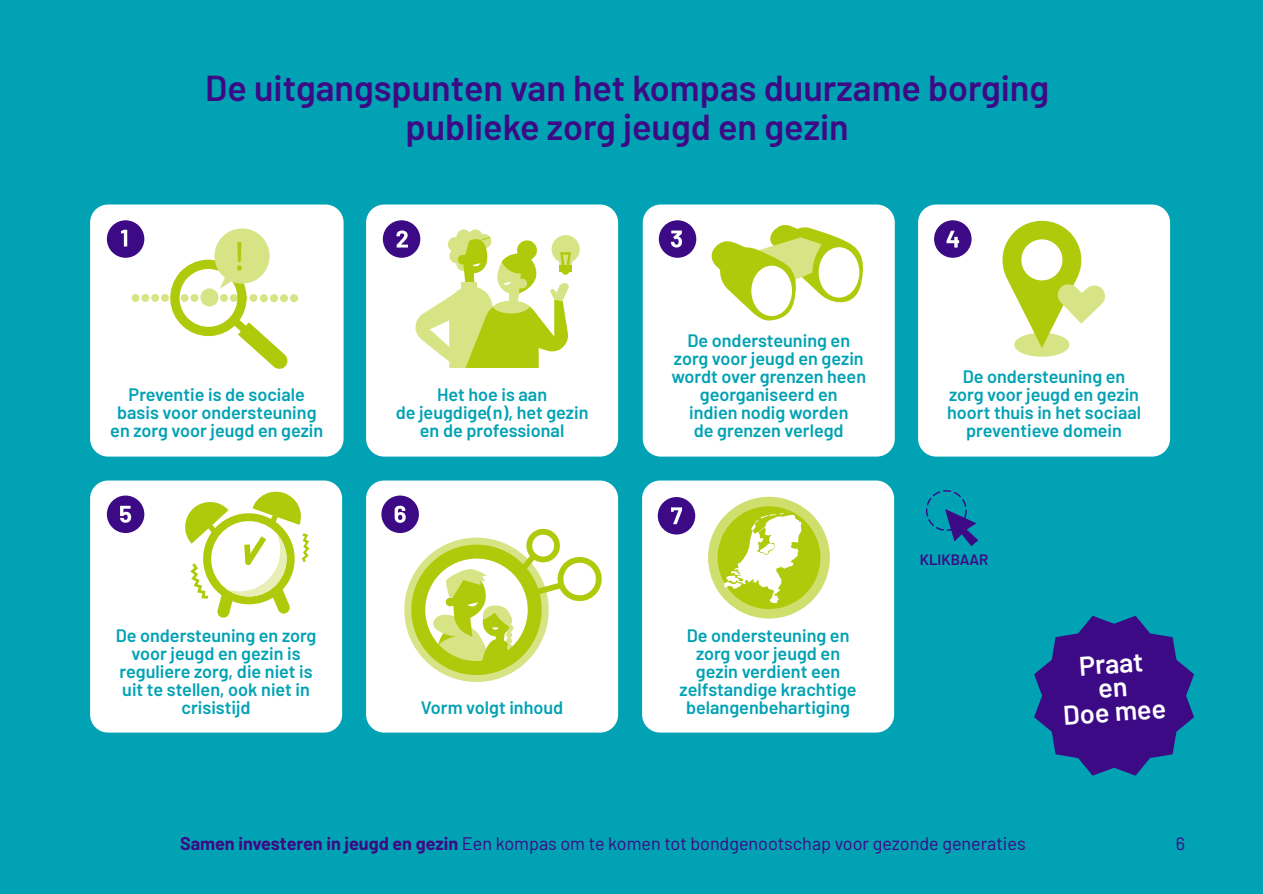
<style>
.page{position:relative;width:1263px;height:894px;background:#00a2b4}
.page>*{position:absolute;margin:0;border:0;box-sizing:border-box;transform-origin:0 0}
.t1{font:800 41.4px "Barlow";color:#afca0b}
.t2{font:600 36px/39px "Barlow";color:#3d0a85;text-align:center}
.t3{font:600 27px/24px "Barlow";color:#fff;text-align:center}
.t4{font:600 18px/18px "Barlow";color:#00a2b4;text-align:center}
.t5{font:18px "Barlow";color:#3d0a85}
.t6{font:600 15px "Barlow";color:#3d0a85}
.s1{font-weight:700}
</style>
<div class="page">
<div style="left:642px;top:481px;width:252px;height:252px;background:#fff;border-radius:18px"></div>
<div style="left:366px;top:205px;width:252px;height:252px;background:#fff;border-radius:18px"></div>
<div style="left:90px;top:205px;width:254px;height:252px;background:#fff;border-radius:18px"></div>
<div style="left:90px;top:481px;width:252px;height:252px;background:#fff;border-radius:18px"></div>
<div style="left:918px;top:205px;width:252px;height:252px;background:#fff;border-radius:18px"></div>
<div style="left:107px;top:496px;width:37px;height:37px;background:#3d0a85;border-radius:50%"></div>
<div style="left:934px;top:220px;width:38px;height:38px;background:#3d0a85;border-radius:50%"></div>
<div style="left:366px;top:481px;width:252px;height:252px;background:#fff;border-radius:18px"></div>
<div style="left:658px;top:497px;width:37px;height:38px;background:#3d0a85;border-radius:50%"></div>
<div style="left:643px;top:205px;width:252px;height:252px;background:#fff;border-radius:18px"></div>
<div style="left:659px;top:220px;width:37px;height:38px;background:#3d0a85;border-radius:50%"></div>
<div style="left:383px;top:220px;width:37px;height:38px;background:#3d0a85;border-radius:50%"></div>
<div style="left:107px;top:220px;width:37px;height:38px;background:#3d0a85;border-radius:50%"></div>
<div style="left:926px;top:490px;width:41px;height:41px;border:1px dashed #3d0a85;border-radius:50%"></div>
<svg style="left:945px;top:509px;width:33px;height:37px"></svg>
<svg style="left:1034px;top:616px;width:160px;height:160px"></svg>
<svg style="left:121px;top:230px;width:6px;height:17px"></svg>
<svg style="left:397px;top:231px;width:11px;height:17px"></svg>
<svg style="left:671px;top:231px;width:11px;height:17px"></svg>
<svg style="left:947px;top:231px;width:12px;height:17px"></svg>
<svg style="left:120px;top:506px;width:11px;height:17px"></svg>
<svg style="left:671px;top:507px;width:11px;height:17px"></svg>
<div style="left:381px;top:496px;width:38px;height:37px;background:#3d0a85;border-radius:50%"></div>
<svg style="left:185px;top:491px;width:124px;height:127px"></svg>
<svg style="left:415px;top:229px;width:165px;height:139px"></svg>
<div style="left:1014px;top:333px;width:55px;height:24px;background:#d7e485;border-radius:50%"></div>
<svg style="left:1002px;top:220px;width:103px;height:128px"></svg>
<svg style="left:708px;top:496px;width:122px;height:123px"></svg>
<svg style="left:395px;top:506px;width:207px;height:176px"></svg>
<div style="left:132px;top:294px;width:7px;height:8px;background:#d7e485;border-radius:50%"></div>
<div style="left:141px;top:294px;width:8px;height:8px;background:#d7e485;border-radius:50%"></div>
<div style="left:151px;top:294px;width:8px;height:8px;background:#d7e485;border-radius:50%"></div>
<div style="left:161px;top:294px;width:8px;height:8px;background:#d7e485;border-radius:50%"></div>
<div style="left:290px;top:294px;width:8px;height:8px;background:#d7e485;border-radius:50%"></div>
<svg style="left:170px;top:228px;width:118px;height:141px"></svg>
<svg style="left:711px;top:225px;width:153px;height:96px"></svg>
<div style="left:751px;top:266px;width:41px;height:50px;background:#fff;border-radius:50%"></div>
<h2 class="t2" style="left:205px;top:66px;width:846px">De uitgangspunten van het kompas duurzame borging publieke zorg jeugd en gezin</h2>
<h1 class="t1" style="left:235px;top:230px;width:11px">!</h1>
<p class="t4" style="left:110px;top:384px;width:215px">Preventie is de sociale basis voor ondersteuning en zorg voor jeugd en gezin</p>
<p class="t4" style="left:396px;top:385px;width:194px">Het hoe is aan<br>de jeugdige(n), het gezin en de professional</p>
<p class="t4" style="left:671px;top:330px;width:196px">De ondersteuning en zorg voor jeugd en gezin wordt over grenzen heen georganiseerd en<br>indien nodig worden<br>de grenzen verlegd</p>
<p class="t4" style="left:947px;top:367px;width:196px">De ondersteuning en zorg voor jeugd en gezin hoort thuis in het sociaal preventieve domein</p>
<p class="t4" style="left:116px;top:625px;width:202px">De ondersteuning en zorg voor jeugd en gezin is reguliere zorg, die niet is uit te stellen, ook niet in crisistijd</p>
<p class="t4" style="left:421px;top:697px;width:144px">Vorm volgt inhoud</p>
<p class="t4" style="left:680px;top:625px;width:179px">De ondersteuning en zorg voor jeugd en gezin verdient een zelfstandige krachtige belangenbehartiging</p>
<p class="t6" style="left:920px;top:548px;width:70px">KLIKBAAR</p>
<h3 class="t3" style="left:1059px;top:653px;width:105px;rotate:-4deg">Praat<br>en<br>Doe mee</h3>
<p class="t5" style="left:180px;top:830px;width:847px"><span class="s1">Samen investeren in jeugd en gezin</span> Een kompas om te komen tot bondgenootschap voor gezonde generaties</p>
<p class="t5" style="left:1176px;top:830px;width:11px">6</p>
</div>
